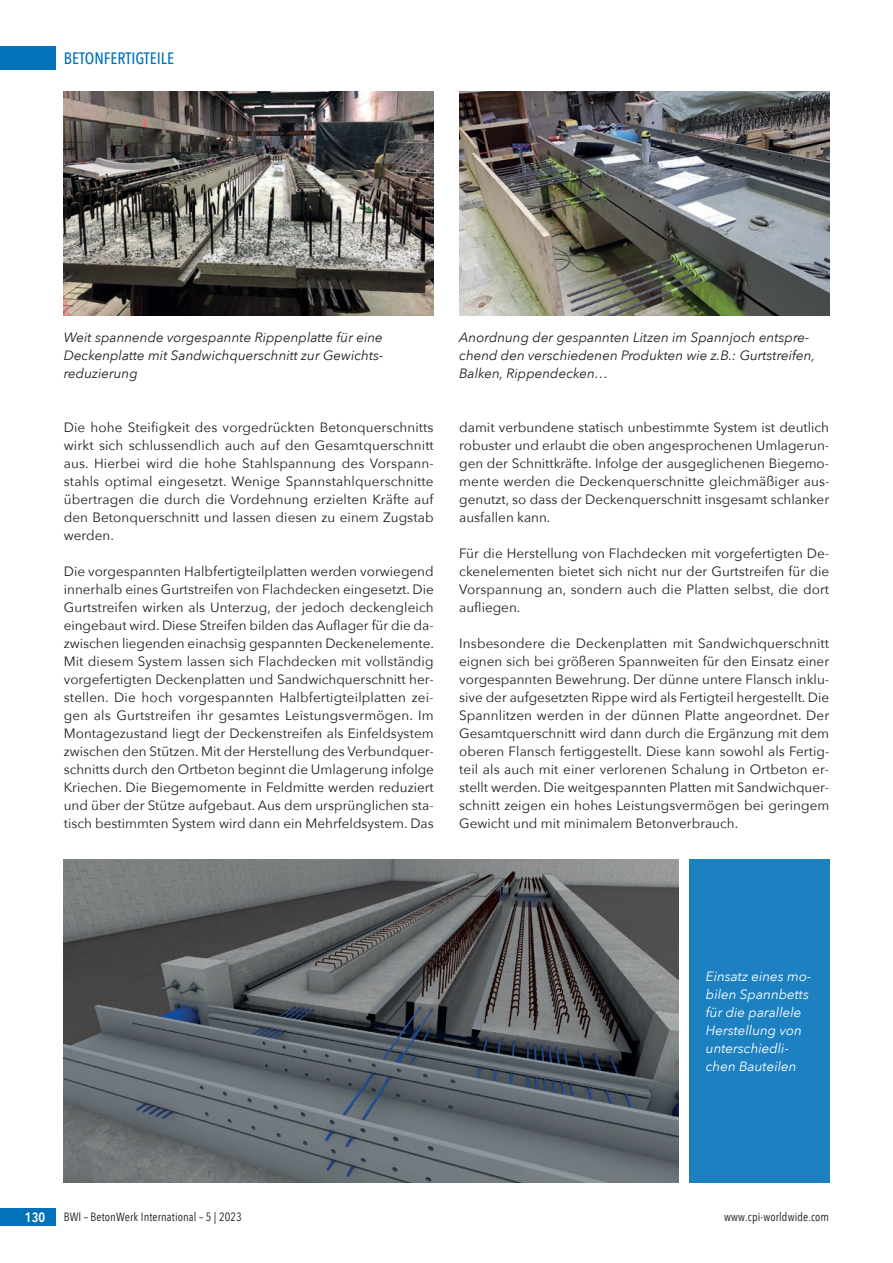
<style>
.page{position:relative;width:893px;height:1263px;background:#fff}
.page>*{position:absolute;margin:0;border:0;box-sizing:border-box;transform-origin:0 0}
.t1{font:500 16.5px "Avenir Next Condensed";color:#0372bb}
.t2{font:13.5px/18px "Avenir Next";color:#231f20;text-align:justify}
.t3{font:italic 13.5px/18px "Avenir Next";color:#231f20;text-align:justify}
.t4{font:italic 13.5px/18px "Avenir Next";color:#fff}
.t5{font:600 13.5px "Avenir Next Condensed";color:#fff}
.t6{font:12px "Avenir Next Condensed";letter-spacing:.01em;color:#231f20}
</style>
<div class="page">
<div style="left:0;top:47px;width:55px;height:23px;background:#0372bb"></div>
<div style="left:0;top:1208px;width:55px;height:18px;background:#0372bb"></div>
<img style="left:64px;top:91px;width:370px;height:225px">
<img style="left:64px;top:859px;width:615px;height:323px">
<img style="left:459px;top:91px;width:370px;height:225px">
<div style="left:689px;top:859px;width:140px;height:323px;background:#1c80c1"></div>
<p class="t1" style="left:64px;top:49px;width:112px">BETONFERTIGTEILE</p>
<p class="t3" style="left:64px;top:328px;width:321px">Weit spannende vorgespannte Rippenplatte für eine Deckenplatte mit Sandwichquerschnitt zur Gewichts&shy;reduzierung</p>
<p class="t3" style="left:459px;top:328px;width:357px;text-align:left">Anordnung der gespannten Litzen im Spannjoch entspre&shy;chend den verschiedenen Produkten wie z.B.: Gurtstreifen,<br>Balken, Rippendecken…</p>
<p class="t2" style="left:64px;top:418px;width:372px">Die hohe Steifigkeit des vorgedrückten Betonquerschnitts wirkt sich schlussendlich auch auf den Gesamtquerschnitt aus. Hierbei wird die hohe Stahlspannung des Vorspann&shy;stahls optimal eingesetzt. Wenige Spannstahlquerschnitte übertragen die durch die Vordehnung erzielten Kräfte auf den Betonquerschnitt und lassen diesen zu einem Zugstab werden.</p>
<p class="t2" style="left:64px;top:562px;width:372px">Die vorgespannten Halbfertigteilplatten werden vorwiegend innerhalb eines Gurtstreifen von Flachdecken eingesetzt. Die Gurtstreifen wirken als Unterzug, der jedoch deckengleich eingebaut wird. Diese Streifen bilden das Auflager für die da&shy;zwischen liegenden einachsig gespannten Deckenelemente.<br>Mit diesem System lassen sich Flachdecken mit vollständig vorgefertigten Deckenplatten und Sandwichquerschnitt her&shy;stellen. Die hoch vorgespannten Halbfertigteilplatten zei&shy;gen als Gurtstreifen ihr gesamtes Leistungsvermögen. Im Montagezustand liegt der Deckenstreifen als Einfeldsystem zwischen den Stützen. Mit der Herstellung des Verbundquer&shy;schnitts durch den Ortbeton beginnt die Umlagerung infolge Kriechen. Die Biegemomente in Feldmitte werden reduziert und über der Stütze aufgebaut. Aus dem ursprünglichen sta&shy;tisch bestimmten System wird dann ein Mehrfeldsystem. Das</p>
<p class="t2" style="left:459px;top:418px;width:372px">damit verbundene statisch unbestimmte System ist deutlich robuster und erlaubt die oben angesprochenen Umlagerun&shy;gen der Schnittkräfte. Infolge der ausgeglichenen Biegemo&shy;mente werden die Deckenquerschnitte gleichmäßiger aus&shy;genutzt, so dass der Deckenquerschnitt insgesamt schlanker ausfallen kann.</p>
<p class="t2" style="left:459px;top:544px;width:371px">Für die Herstellung von Flachdecken mit vorgefertigten De&shy;ckenelementen bietet sich nicht nur der Gurtstreifen für die Vorspannung an, sondern auch die Platten selbst, die dort aufliegen.</p>
<p class="t2" style="left:459px;top:634px;width:372px">Insbesondere die Deckenplatten mit Sandwichquerschnitt eignen sich bei größeren Spannweiten für den Einsatz einer vorgespannten Bewehrung. Der dünne untere Flansch inklu&shy;sive der aufgesetzten Rippe wird als Fertigteil hergestellt. Die Spannlitzen werden in der dünnen Platte angeordnet. Der Gesamtquerschnitt wird dann durch die Ergänzung mit dem oberen Flansch fertiggestellt. Diese kann sowohl als Fertig&shy;teil als auch mit einer verlorenen Schalung in Ortbeton er&shy;stellt werden. Die weitgespannten Platten mit Sandwichquer&shy;schnitt zeigen ein hohes Leistungsvermögen bei geringem Gewicht und mit minimalem Betonverbrauch.</p>
<p class="t4" style="left:706px;top:966px;width:107px">Einsatz eines mo&shy;bilen Spannbetts für die parallele<br>Herstellung von unterschiedli&shy;chen Bauteilen</p>
<p class="t5" style="left:25px;top:1206px;width:22px">130</p>
<p class="t6" style="left:64px;top:1207px;width:180px">BWI – BetonWerk International – 5 | 2023</p>
<p class="t6" style="left:724px;top:1207px;width:107px">www.cpi-worldwide.com</p>
</div>
